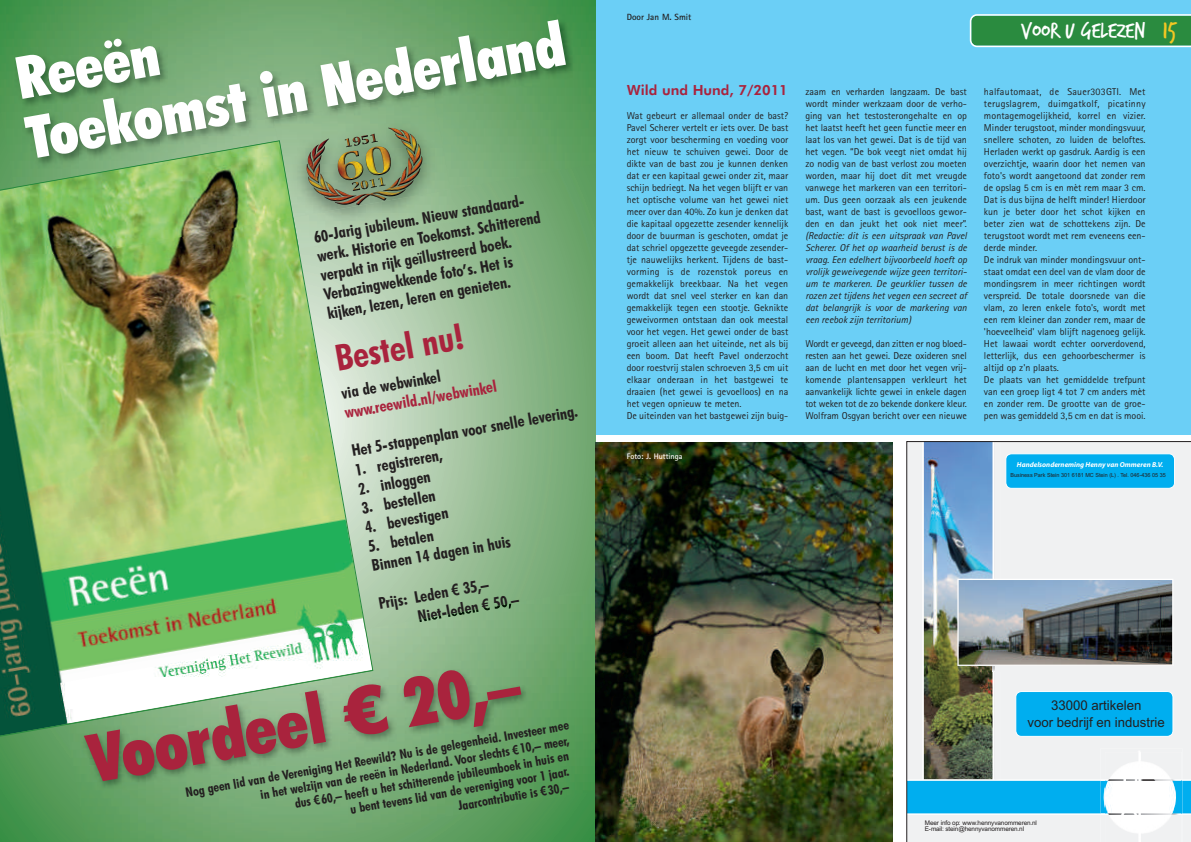
<style>
.page{position:relative;width:1191px;height:842px;background:#fff}
.page>*{position:absolute;margin:0;border:0;box-sizing:border-box;transform-origin:0 0}
.t1{font:67.3px "Futura BT Extra Black Condensed+XJRGNT";color:#a9233d}
.t2{font:59px/60.6px "Futura BT Extra Black Condensed+XJRGNT";color:#fff}
.t3{font:36.4px "Futura BT Bold Condensed+QHVUOW";color:#a9233d}
.t4{font:24px "Trash Hand";color:#fff}
.t5{font:16.2px/19.4px "Futura BT Bold Condensed+QHVUOW";color:#231f20}
.t6{font:16.2px "Futura BT Bold Condensed+QHVUOW";color:#a9233d}
.t7{font:800 14px "Futura BT";color:#a9233d}
.t8{font:13.5px/16.7px "Arial MT+T42+QPDMMS";color:#231f20;text-align:center}
.t9{font:13.1px "Futura BT Bold Condensed+QHVUOW";color:#231f20}
.t10{font:10px/12px "Rotis Sans Serif";color:#231f20;text-align:justify}
.t11{font:italic 10px/12px "Rotis Sans Serif";color:#231f20;text-align:justify}
.t12{font:700 9px "Rotis Sans Serif";color:#231f20}
.t13{font:700 8px "Rotis Sans Serif";color:#fff}
.t14{font:7.2px "Myriad Pro Bold It+EQHXXU";color:#fff}
.t15{font:6.4px/6.2px "Arial MT+T42+QPDMMS";letter-spacing:-.015em;color:#231f20}
.t16{font:5.6px "Arial MT+T42+QPDMMS";color:#231f20}
.s1{font-family:"Arial Narrow Bold+GRTUFH"}
.s2{font-family:"Arial Black+NBDTZF"}
.s3{font-size:26px;color:#f3c723}
</style>
<div class="page">
<div style="left:595px;top:0;width:596px;height:435px;background:#6bcff6"></div>
<svg style="left:969px;top:14px;width:222px;height:33px;background:#3e9754"></svg>
<img style="left:0;top:0;width:595px;height:842px">
<img style="left:595px;top:442px;width:297px;height:400px">
<img style="left:906px;top:441px;width:285px;height:401px">
<h2 class="t2" style="left:12px;top:52px;width:547px;rotate:-10deg">Reeën<br>Toekomst in Nederland</h2>
<h3 class="t5" style="left:312px;top:229px;width:228px;rotate:-10deg">60-Jarig jubileum. Nieuw standaard&shy;werk. Historie en Toekomst. Schitterend verpakt in rijk geïllustreerd boek.<br>Verbazingwekkende foto’s. Het is kijken, lezen, leren en genieten.</h3>
<h3 class="t3" style="left:333px;top:344px;width:132px;rotate:-10deg">Bestel nu!</h3>
<h3 class="t5" style="left:340px;top:385px;width:102px;rotate:-10deg">via de webwinkel</h3>
<h3 class="t6" style="left:344px;top:406px;width:155px;rotate:-10deg">www.reewild.nl/webwinkel</h3>
<h3 class="t5" style="left:350px;top:442px;width:231px;rotate:-10deg">Het 5-stappenplan voor snelle levering.</h3>
<h3 class="t5" style="left:353px;top:461px;width:90px;rotate:-10deg">1. registreren,</h3>
<h3 class="t5" style="left:357px;top:481px;width:75px;rotate:-10deg">2. inloggen</h3>
<h3 class="t5" style="left:360px;top:500px;width:76px;rotate:-10deg">3. bestellen</h3>
<h3 class="t5" style="left:364px;top:519px;width:86px;rotate:-10deg">4. bevestigen</h3>
<h3 class="t5" style="left:367px;top:538px;width:142px;rotate:-10deg">5. betalen<br>Binnen 14 dagen in huis</h3>
<h3 class="t5" style="left:413px;top:589px;width:104px;line-height:19.7px;text-indent:-36px;rotate:-10deg">Prijs: Leden <span class="s1">€</span> 35,–<br>Niet-leden <span class="s1">€</span> 50,–</h3>
<h1 class="t1" style="left:83px;top:731px;width:439px;rotate:-10deg">Voordeel <span class="s2">€</span> 20,–</h1>
<h3 class="t9" style="left:185px;top:787px;width:390px;rotate:-10deg">Nog geen lid van de Vereniging Het Reewild? Nu is de gelegenheid. Investeer mee</h3>
<h3 class="t9" style="left:260px;top:789px;width:314px;rotate:-10deg">in het welzijn van de reeën in Nederland. Voor slechts <span class="s1">€</span> 10,– meer,</h3>
<h3 class="t9" style="left:294px;top:799px;width:279px;rotate:-10deg">dus <span class="s1">€</span> 60,– heeft u het schitterende jubileumboek in huis en</h3>
<h3 class="t9" style="left:349px;top:804px;width:223px;rotate:-10deg">u bent tevens lid van de vereniging voor 1 jaar.</h3>
<h3 class="t9" style="left:457px;top:801px;width:114px;rotate:-10deg">Jaarcontributie is <span class="s1">€</span> 30,–</h3>
<p class="t12" style="left:626px;top:14px;width:66px">Door Jan M. Smit</p>
<h3 class="t7" style="left:626px;top:85px;width:163px">Wild und Hund, 7/2011</h3>
<p class="t10" style="left:626px;top:111px;width:163px;text-align:left">Wat gebeurt er allemaal onder de bast?<br>Pavel Scherer vertelt er iets over. De bast zorgt voor bescherming en voeding voor het nieuw te schuiven gewei. Door de dikte van de bast zou je kunnen denken dat er een kapitaal gewei onder zit, maar schijn bedriegt. Na het vegen blijft er van het optische volume van het gewei niet meer over dan 40%. Zo kun je denken dat die kapitaal opgezette zesender kennelijk door de buurman is geschoten, omdat je dat schriel opgezette geveegde zesender&shy;tje nauwelijks herkent. Tijdens de bast&shy;vorming is de rozenstok poreus en gemakkelijk breekbaar. Na het vegen wordt dat snel veel sterker en kan dan gemakkelijk tegen een stootje. Geknikte geweivormen ontstaan dan ook meestal voor het vegen. Het gewei onder de bast groeit alleen aan het uiteinde, net als bij een boom. Dat heeft Pavel onderzocht door roestvrij stalen schroeven 3,5 cm uit elkaar onderaan in het bastgewei te draaien (het gewei is gevoelloos) en na het vegen opnieuw te meten.<br>De uiteinden van het bastgewei zijn buig-</p>
<p class="t13" style="left:626px;top:453px;width:57px">Foto: J. Huttinga</p>
<h3 class="t4" style="left:1021px;top:18px;width:157px">VOOR U GELEZEN <span class="s3">15</span></h3>
<p class="t10" style="left:805px;top:87px;width:163px">zaam en verharden langzaam. De bast wordt minder werkzaam door de verho&shy;ging van het testosterongehalte en op het laatst heeft het geen functie meer en laat los van het gewei. Dat is de tijd van het vegen. “De bok veegt niet omdat hij zo nodig van de bast verlost zou moeten worden, maar hij doet dit met vreugde vanwege het markeren van een territori&shy;um. Dus geen oorzaak als een jeukende bast, want de bast is gevoelloos gewor&shy;den en dan jeukt het ook niet meer”.</p>
<p class="t11" style="left:805px;top:231px;width:163px">(Redactie: dit is een uitspraak van Pavel Scherer. Of het op waarheid berust is de vraag. Een edelhert bijvoorbeeld hoeft op vrolijk geweivegende wijze geen territori&shy;um te markeren. De geurklier tussen de rozen zet tijdens het vegen een secreet af dat belangrijk is voor de markering van een reebok zijn territorium)</p>
<p class="t10" style="left:805px;top:339px;width:163px">Wordt er geveegd, dan zitten er nog bloed&shy;resten aan het gewei. Deze oxideren snel aan de lucht en met door het vegen vrij&shy;komende plantensappen verkleurt het aanvankelijk lichte gewei in enkele dagen tot weken tot de zo bekende donkere kleur.<br>Wolfram Osgyan bericht over een nieuwe</p>
<p class="t10" style="left:984px;top:87px;width:163px;text-align:left">halfautomaat, de Sauer303GTI. Met terugslagrem, duimgatkolf, picatinny montagemogelijkheid, korrel en vizier.<br>Minder terugstoot, minder mondingsvuur, snellere schoten, zo luiden de beloftes.<br>Herladen werkt op gasdruk. Aardig is een overzichtje, waarin door het nemen van foto's wordt aangetoond dat zonder rem de opslag 5 cm is en mèt rem maar 3 cm.<br>Dat is dus bijna de helft minder! Hierdoor kun je beter door het schot kijken en beter zien wat de schottekens zijn. De terugstoot wordt met rem eveneens een&shy;derde minder.<br>De indruk van minder mondingsvuur ont&shy;staat omdat een deel van de vlam door de mondingsrem in meer richtingen wordt verspreid. De totale doorsnede van die vlam, zo leren enkele foto's, wordt met een rem kleiner dan zonder rem, maar de 'hoeveelheid' vlam blijft nagenoeg gelijk.<br>Het lawaai wordt echter oorverdovend, letterlijk, dus een gehoorbeschermer is altijd op z'n plaats.<br>De plaats van het gemiddelde trefpunt van een groep ligt 4 tot 7 cm anders mèt en zonder rem. De grootte van de groe&shy;pen was gemiddeld 3,5 cm en dat is mooi.</p>
<p class="t14" style="left:1016px;top:462px;width:148px">Handelsonderneming Henny van Ommeren B.V.</p>
<p class="t16" style="left:1010px;top:471px;width:157px">Business Park Stein 301 6181 MC Stein (L) . Tel. 046-436 05 35</p>
<h3 class="t8" style="left:1027px;top:697px;width:139px">33000 artikelen<br>voor bedrijf en industrie</h3>
<p class="t15" style="left:924px;top:819px;width:114px">Meer info op: www.hennyvanommeren.nl<br>E-mail: stein@hennyvanommeren.nl</p>
</div>
